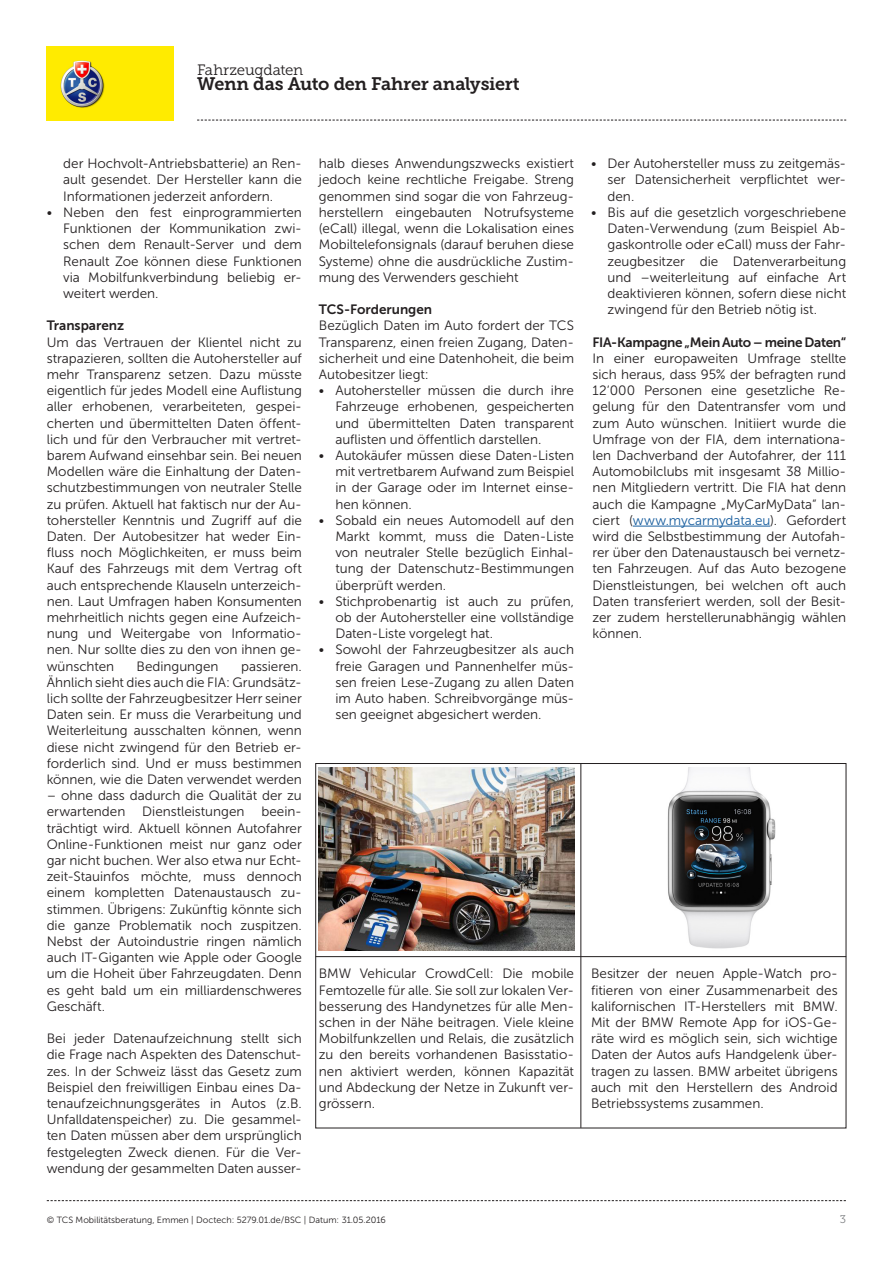
<style>
.page{position:relative;width:893px;height:1263px;background:#fff}
.page>*{position:absolute;margin:0;border:0;box-sizing:border-box;transform-origin:0 0}
.t1{font:18px "Museo Slab 700";letter-spacing:-.02em;color:#231f20}
.t2{font:15px "Museo Slab 300";letter-spacing:-.01em;color:#231f20}
.Lauftext{font:13.5px/16.2px "Museo Sans 300";color:#231f20;text-align:justify}
.Lauftext-2{font:13.5px "Museo Sans 700";letter-spacing:-.02em;color:#231f20}
.Lauftext-3{font:13.5px "Museo Sans 700";color:#231f20}
.t3{font:11.25px "Museo Slab 300";color:#808285}
.t4{font:9px "Museo Sans 300";color:#231f20}
.s1{color:#175d9e}
</style>
<div class="page">
<svg style="left:197px;top:120px;width:649px;height:1px"></svg>
<img style="left:47px;top:47px;width:127px;height:74px">
<svg style="left:47px;top:1200px;width:799px;height:1px"></svg>
<hr style="left:633px;top:526px;width:137px;height:1px;background:#175d9e">
<img style="left:319px;top:767px;width:255px;height:183px">
<img style="left:667px;top:767px;width:109px;height:182px">
<hr style="left:581px;top:764px;width:1px;height:364px;background:#231f20">
<hr style="left:315px;top:956px;width:531px;height:1px;background:#231f20">
<p class="t2" style="left:197px;top:62px;width:108px">Fahrzeugdaten</p>
<h1 class="t1" style="left:197px;top:74px;width:324px">Wenn das Auto den Fahrer analysiert</h1>
<p class="Lauftext" style="left:63px;top:156px;width:240px">der Hochvolt-Antriebsbatterie) an Ren&shy;ault gesendet. Der Hersteller kann die Informationen jederzeit anfordern.</p>
<p class="Lauftext" style="left:63px;top:204px;width:240px;text-indent:-16px">• Neben den fest einprogrammierten Funktionen der Kommunikation zwi&shy;schen dem Renault-Server und dem Renault Zoe können diese Funktionen via Mobilfunkverbindung beliebig er&shy;weitert werden.</p>
<p class="Lauftext-3" style="left:47px;top:318px;width:79px">Transparenz</p>
<p class="Lauftext" style="left:47px;top:334px;width:257px">Um das Vertrauen der Klientel nicht zu strapazieren, sollten die Autohersteller auf mehr Transparenz setzen. Dazu müsste eigentlich für jedes Modell eine Auflistung aller erhobenen, verarbeiteten, gespei&shy;cherten und übermittelten Daten öffent&shy;lich und für den Verbraucher mit vertret&shy;barem Aufwand einsehbar sein. Bei neuen Modellen wäre die Einhaltung der Daten&shy;schutzbestimmungen von neutraler Stelle zu prüfen. Aktuell hat faktisch nur der Au&shy;tohersteller Kenntnis und Zugriff auf die Daten. Der Autobesitzer hat weder Ein&shy;fluss noch Möglichkeiten, er muss beim Kauf des Fahrzeugs mit dem Vertrag oft auch entsprechende Klauseln unterzeich&shy;nen. Laut Umfragen haben Konsumenten mehrheitlich nichts gegen eine Aufzeich&shy;nung und Weitergabe von Informatio&shy;nen. Nur sollte dies zu den von ihnen ge&shy;wünschten</p>
<p class="Lauftext" style="left:47px;top:658px;width:257px;text-indent:194px">passieren.<br>Ähnlich sieht dies auch die FIA: Grundsätz&shy;lich sollte der Fahrzeugbesitzer Herr seiner Daten sein. Er muss die Verarbeitung und Weiterleitung ausschalten können, wenn diese nicht zwingend für den Betrieb er&shy;forderlich sind. Und er muss bestimmen können, wie die Daten verwendet werden</p>
<p class="Lauftext" style="left:47px;top:787px;width:257px">– ohne dass dadurch die Qualität der zu erwartenden</p>
<p class="Lauftext" style="left:137px;top:658px;width:84px">Bedingungen</p>
<p class="Lauftext" style="left:47px;top:804px;width:257px;text-indent:215px">beein&shy;trächtigt wird. Aktuell können Autofahrer Online-Funktionen meist nur ganz oder gar nicht buchen. Wer also etwa nur Echt&shy;zeit-Stauinfos möchte, muss dennoch einem kompletten Datenaustausch zu&shy;stimmen. Übrigens: Zukünftig könnte sich die ganze Problematik noch zuspitzen.<br>Nebst der Autoindustrie ringen nämlich auch IT-Giganten wie Apple oder Google um die Hoheit über Fahrzeugdaten. Denn es geht bald um ein milliardenschweres Geschäft.</p>
<p class="Lauftext" style="left:47px;top:1030px;width:257px">Bei jeder Datenaufzeichnung stellt sich die Frage nach Aspekten des Datenschut&shy;zes. In der Schweiz lässt das Gesetz zum Beispiel den freiwilligen Einbau eines Da&shy;tenaufzeichnungsgerätes in Autos (z.B.<br>Unfalldatenspeicher) zu. Die gesammel&shy;ten Daten müssen aber dem ursprünglich festgelegten Zweck dienen. Für die Ver&shy;wendung der gesammelten Daten ausser-</p>
<p class="Lauftext" style="left:142px;top:804px;width:104px">Dienstleistungen</p>
<p class="Lauftext" style="left:319px;top:156px;width:257px">halb dieses Anwendungszwecks existiert jedoch keine rechtliche Freigabe. Streng genommen sind sogar die von Fahrzeug&shy;herstellern eingebauten Notrufsysteme (eCall) illegal, wenn die Lokalisation eines Mobiltelefonsignals (darauf beruhen diese Systeme) ohne die ausdrückliche Zustim&shy;mung des Verwenders geschieht</p>
<p class="Lauftext-3" style="left:319px;top:302px;width:115px">TCS-Forderungen</p>
<p class="Lauftext" style="left:319px;top:318px;width:257px">Bezüglich Daten im Auto fordert der TCS Transparenz, einen freien Zugang, Daten&shy;sicherheit und eine Datenhoheit, die beim Autobesitzer liegt:</p>
<p class="Lauftext" style="left:335px;top:382px;width:240px;text-indent:-16px">• Autohersteller müssen die durch ihre Fahrzeuge erhobenen, gespeicherten und übermittelten Daten transparent auflisten und öffentlich darstellen.</p>
<p class="Lauftext" style="left:335px;top:447px;width:240px;text-indent:-16px">• Autokäufer müssen diese Daten-Listen mit vertretbarem Aufwand zum Beispiel in der Garage oder im Internet einse&shy;hen können.</p>
<p class="Lauftext" style="left:335px;top:512px;width:240px;text-indent:-16px">• Sobald ein neues Automodell auf den Markt kommt, muss die Daten-Liste von neutraler Stelle bezüglich Einhal&shy;tung der Datenschutz-Bestimmungen überprüft werden.</p>
<p class="Lauftext" style="left:335px;top:593px;width:240px;text-indent:-16px">• Stichprobenartig ist auch zu prüfen, ob der Autohersteller eine vollständige Daten-Liste vorgelegt hat.</p>
<p class="Lauftext" style="left:335px;top:642px;width:240px;text-indent:-16px">• Sowohl der Fahrzeugbesitzer als auch freie Garagen und Pannenhelfer müs&shy;sen freien Lese-Zugang zu allen Daten im Auto haben. Schreibvorgänge müs&shy;sen geeignet abgesichert werden.</p>
<p class="Lauftext" style="left:319px;top:966px;width:257px">BMW Vehicular CrowdCell: Die mobile Femtozelle für alle. Sie soll zur lokalen Ver&shy;besserung des Handynetzes für alle Men&shy;schen in der Nähe beitragen. Viele kleine Mobilfunkzellen und Relais, die zusätzlich zu den bereits vorhandenen Basisstatio&shy;nen aktiviert werden, können Kapazität und Abdeckung der Netze in Zukunft ver&shy;grössern.</p>
<p class="t4" style="left:47px;top:1215px;width:341px">© TCS Mobilitätsberatung, Emmen | Doctech: 5279.01.de/BSC | Datum: 31.05.2016</p>
<p class="Lauftext" style="left:608px;top:156px;width:240px;text-indent:-16px">• Der Autohersteller muss zu zeitgemäs&shy;ser Datensicherheit verpflichtet wer&shy;den.</p>
<p class="Lauftext" style="left:608px;top:204px;width:240px;text-indent:-16px">• Bis auf die gesetzlich vorgeschriebene Daten-Verwendung (zum Beispiel Ab&shy;gaskontrolle oder eCall) muss der Fahr&shy;zeugbesitzer die Datenverarbeitung und –weiterleitung auf einfache Art deaktivieren können, sofern diese nicht zwingend für den Betrieb nötig ist.</p>
<p class="Lauftext-2" style="left:593px;top:334px;width:255px">FIA-Kampagne „Mein Auto – meine Daten“</p>
<p class="Lauftext" style="left:593px;top:350px;width:255px">In einer europaweiten Umfrage stellte sich heraus, dass 95% der befragten rund 12‘000 Personen eine gesetzliche Re&shy;gelung für den Datentransfer vom und zum Auto wünschen. Initiiert wurde die Umfrage von der FIA, dem internationa&shy;len Dachverband der Autofahrer, der 111<br>Automobilclubs mit insgesamt 38 Millio&shy;nen Mitgliedern vertritt. Die FIA hat denn auch die Kampagne „MyCarMyData“ lan&shy;ciert (<span class="s1">www.mycarmydata.eu</span>). Gefordert wird die Selbstbestimmung der Autofah&shy;rer über den Datenaustausch bei vernetz&shy;ten Fahrzeugen. Auf das Auto bezogene Dienstleistungen, bei welchen oft auch Daten transferiert werden, soll der Besit&shy;zer zudem herstellerunabhängig wählen können.</p>
<p class="Lauftext" style="left:591px;top:966px;width:248px">Besitzer der neuen Apple-Watch pro&shy;fitieren von einer Zusammenarbeit des kalifornischen IT-Herstellers mit BMW.<br>Mit der BMW Remote App for iOS-Ge&shy;räte wird es möglich sein, sich wichtige Daten der Autos aufs Handgelenk über&shy;tragen zu lassen. BMW arbeitet übrigens auch mit den Herstellern des Android Betriebssystems zusammen.</p>
<p class="t3" style="left:840px;top:1213px;width:8px">3</p>
</div>
